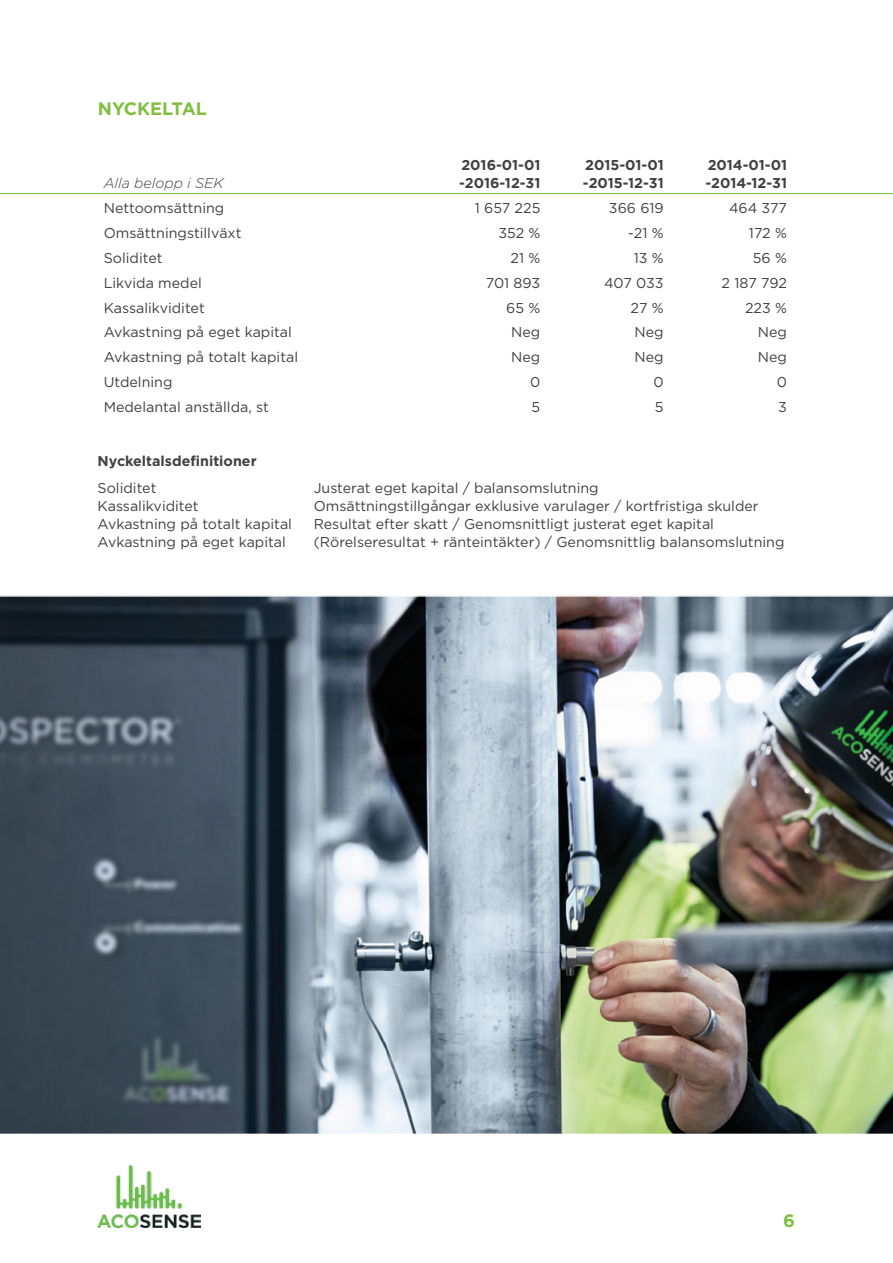
<style>
.page{position:relative;width:893px;height:1263px;background:#fff}
.page>*{position:absolute;margin:0;border:0;box-sizing:border-box;transform-origin:0 0}
.t1{font:700 18px "Gotham";color:#81be42}
.t2{font:14.25px "Gotham";color:#414042}
.t3{font:700 14.25px/18px "Gotham";color:#414042}
.t4{font:italic 300 14.25px "Gotham";color:#414042}
</style>
<div class="page">
<img style="left:98px;top:1165px;width:103px;height:62px">
<hr style="left:0;top:193px;width:893px;height:1px;background:#81be42">
<img style="left:0;top:595px;width:893px;height:539px">
<p class="t1" style="left:98px;top:98px;width:111px">NYCKELTAL</p>
<p class="t4" style="left:104px;top:175px;width:121px">Alla belopp i SEK</p>
<p class="t3" style="left:459px;top:155px;width:83px">2016-01-01 -2016-12-31</p>
<p class="t3" style="left:583px;top:155px;width:82px">2015-01-01 -2015-12-31</p>
<p class="t3" style="left:705px;top:155px;width:83px">2014-01-01 -2014-12-31</p>
<p class="t2" style="left:104px;top:200px;width:122px">Nettoomsättning</p>
<p class="t2" style="left:475px;top:200px;width:67px">1 657 225</p>
<p class="t2" style="left:609px;top:200px;width:56px">366 619</p>
<p class="t2" style="left:729px;top:200px;width:59px">464 377</p>
<p class="t2" style="left:104px;top:225px;width:139px">Omsättningstillväxt</p>
<p class="t2" style="left:498px;top:225px;width:43px">352 %</p>
<p class="t2" style="left:628px;top:225px;width:37px">-21 %</p>
<p class="t2" style="left:749px;top:225px;width:40px">172 %</p>
<p class="t2" style="left:104px;top:250px;width:60px">Soliditet</p>
<p class="t2" style="left:511px;top:250px;width:31px">21 %</p>
<p class="t2" style="left:634px;top:250px;width:31px">13 %</p>
<p class="t2" style="left:753px;top:250px;width:36px">56 %</p>
<p class="t2" style="left:104px;top:275px;width:100px">Likvida medel</p>
<p class="t2" style="left:486px;top:275px;width:56px">701 893</p>
<p class="t2" style="left:604px;top:275px;width:61px">407 033</p>
<p class="t2" style="left:722px;top:275px;width:67px">2 187 792</p>
<p class="t2" style="left:104px;top:300px;width:103px">Kassalikviditet</p>
<p class="t2" style="left:506px;top:300px;width:36px">65 %</p>
<p class="t2" style="left:631px;top:300px;width:35px">27 %</p>
<p class="t2" style="left:745px;top:300px;width:43px">223 %</p>
<p class="t2" style="left:104px;top:324px;width:190px">Avkastning på eget kapital</p>
<p class="t2" style="left:511px;top:324px;width:31px">Neg</p>
<p class="t2" style="left:634px;top:324px;width:31px">Neg</p>
<p class="t2" style="left:758px;top:324px;width:31px">Neg</p>
<p class="t2" style="left:104px;top:349px;width:196px">Avkastning på totalt kapital</p>
<p class="t2" style="left:511px;top:349px;width:31px">Neg</p>
<p class="t2" style="left:634px;top:349px;width:31px">Neg</p>
<p class="t2" style="left:758px;top:349px;width:31px">Neg</p>
<p class="t2" style="left:104px;top:374px;width:70px">Utdelning</p>
<p class="t2" style="left:530px;top:374px;width:12px">0</p>
<p class="t2" style="left:653px;top:374px;width:12px">0</p>
<p class="t2" style="left:777px;top:374px;width:12px">0</p>
<p class="t2" style="left:104px;top:399px;width:167px">Medelantal anställda, st</p>
<p class="t2" style="left:532px;top:399px;width:10px">5</p>
<p class="t2" style="left:655px;top:399px;width:10px">5</p>
<p class="t2" style="left:778px;top:399px;width:10px">3</p>
<p class="t3" style="left:98px;top:452px;width:160px">Nyckeltalsdefinitioner</p>
<p class="t2" style="left:98px;top:480px;width:60px">Soliditet</p>
<p class="t2" style="left:314px;top:480px;width:287px">Justerat eget kapital / balansomslutning</p>
<p class="t2" style="left:98px;top:498px;width:103px">Kassalikviditet</p>
<p class="t2" style="left:314px;top:498px;width:447px">Omsättningstillgångar exklusive varulager / kortfristiga skulder</p>
<p class="t2" style="left:98px;top:516px;width:196px">Avkastning på totalt kapital</p>
<p class="t2" style="left:314px;top:516px;width:402px">Resultat efter skatt / Genomsnittligt justerat eget kapital</p>
<p class="t2" style="left:98px;top:534px;width:190px">Avkastning på eget kapital</p>
<p class="t2" style="left:314px;top:534px;width:472px">(Rörelseresultat + ränteintäkter) / Genomsnittlig balansomslutning</p>
<p class="t1" style="left:783px;top:1210px;width:13px">6</p>
</div>
